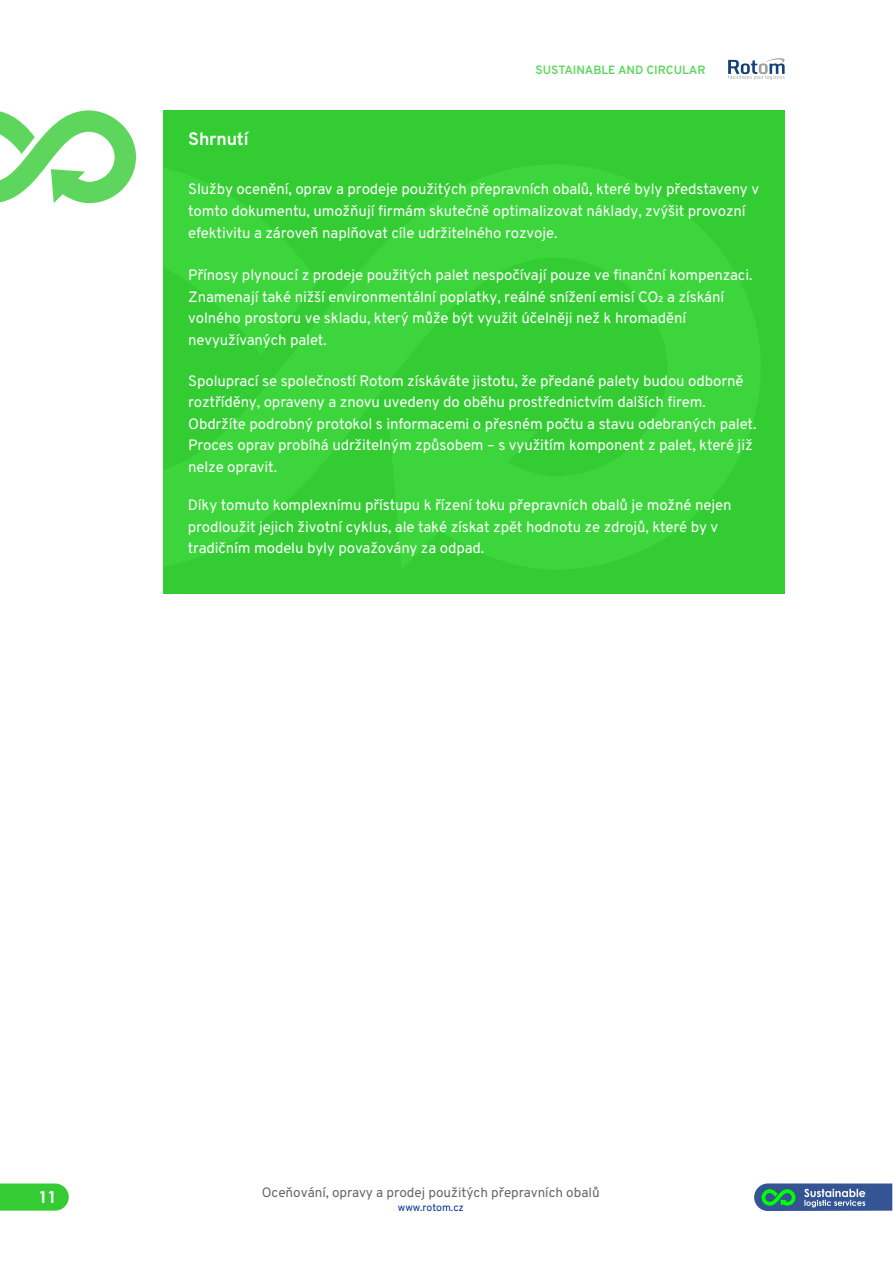
<style>
.page{position:relative;width:893px;height:1263px;background:#fff}
.page>*{position:absolute;margin:0;border:0;box-sizing:border-box;transform-origin:0 0}
.t1{font:700 18px "Overpass";letter-spacing:-.005em;color:#fff}
.t2{font:700 16.35px "Century Gothic";color:#fff}
.t3{font:15px/21.6px "Overpass";letter-spacing:-.005em;color:#fff}
.t4{font:13.5px "Overpass";color:#666}
.t5{font:700 12px "Overpass";color:rgb(51 204 51/.79)}
.t6{font:10.5px "Overpass";color:#039}
.s1{font-family:"Ubuntu"}
</style>
<div class="page">
<svg style="left:0;top:1183px;width:69px;height:27px;background:#3fcf3f"></svg>
<svg style="left:754px;top:1183px;width:138px;height:28px;background:#4b7897"></svg>
<svg style="left:728px;top:58px;width:57px;height:22px"></svg>
<svg style="left:0;top:110px;width:136px;height:93px"></svg>
<div style="left:164px;top:110px;width:621px;height:484px;background:#3c3"></div>
<p class="t5" style="left:535px;top:65px;width:172px">SUSTAINABLE AND CIRCULAR</p>
<p class="t1" style="left:188px;top:131px;width:62px">Shrnutí</p>
<p class="t3" style="left:188px;top:180px;width:572px">Služby ocenění, oprav a prodeje použitých přepravních obalů, které byly představeny v tomto dokumentu, umožňují firmám skutečně optimalizovat náklady, zvýšit provozní efektivitu a zároveň naplňovat cíle udržitelného rozvoje.</p>
<p class="t3" style="left:188px;top:265px;width:566px">Přínosy plynoucí z prodeje použitých palet nespočívají pouze ve finanční kompenzaci.<br>Znamenají také nižší environmentální poplatky, reálné snížení emisí CO<span class="s1">₂</span> a získání volného prostoru ve skladu, který může být využit účelněji než k hromadění nevyužívaných palet.</p>
<p class="t3" style="left:188px;top:371px;width:570px">Spoluprací se společností Rotom získáváte jistotu, že předané palety budou odborně roztříděny, opraveny a znovu uvedeny do oběhu prostřednictvím dalších firem.<br>Obdržíte podrobný protokol s informacemi o přesném počtu a stavu odebraných palet.<br>Proces oprav probíhá udržitelným způsobem – s využitím komponent z palet, které již nelze opravit.</p>
<p class="t3" style="left:188px;top:495px;width:545px">Díky tomuto komplexnímu přístupu k řízení toku přepravních obalů je možné nejen prodloužit jejich životní cyklus, ale také získat zpět hodnotu ze zdrojů, které by v tradičním modelu byly považovány za odpad.</p>
<p class="t2" style="left:38px;top:1191px;width:20px">11</p>
<p class="t4" style="left:262px;top:1186px;width:339px">Oceňování, opravy a prodej použitých přepravních obalů</p>
<p class="t6" style="left:398px;top:1203px;width:67px">www.rotom.cz</p>
</div>
